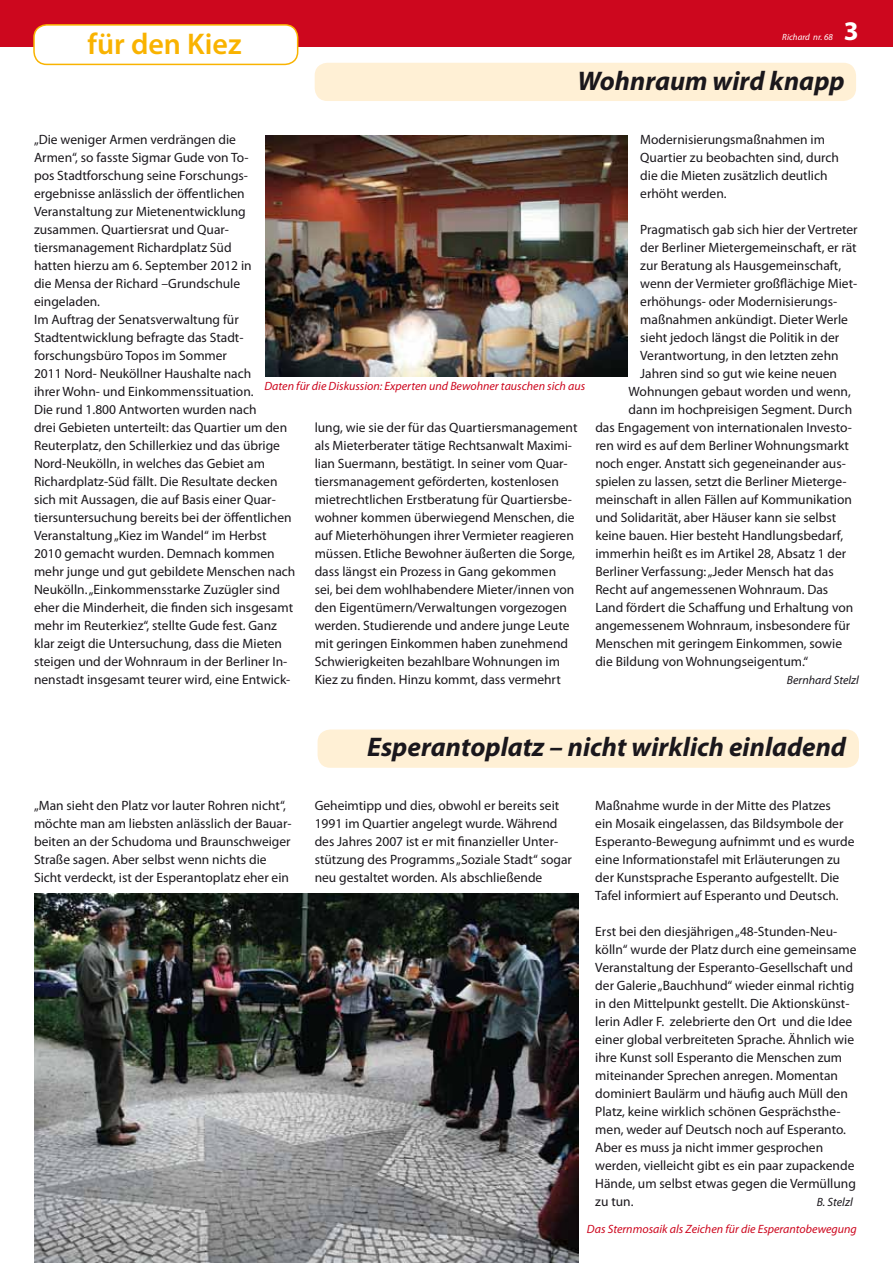
<style>
.page{position:relative;width:893px;height:1263px;background:#fff}
.page>*{position:absolute;margin:0;border:0;box-sizing:border-box;transform-origin:0 0}
.t1{font:600 30px "Myriad Pro";color:#f9b300}
.t2{font:italic 700 27px "Myriad Pro";color:#1a171c}
.t3{font:700 27px "Myriad Pro";color:#fff}
.t4{font:13.5px/18px "Myriad Pro";color:#1a171c}
.t5{font:italic 12px "Myriad Pro";color:#cd071e}
.t6{font:italic 12px "Myriad Pro";color:#1a171c}
.t7{font:italic 9px "Myriad Pro";color:#fff}
</style>
<div class="page">
<div style="left:0;top:0;width:893px;height:47px;background:#cd071e"></div>
<div style="left:34px;top:25px;width:264px;height:39px;background:#fff;border-radius:13px"></div>
<div style="left:33px;top:24px;width:265px;height:41px;border:2px solid #f9b300;border-radius:13px"></div>
<div style="left:315px;top:63px;width:541px;height:38px;background:#fff0d5;border-radius:13px"></div>
<img style="left:265px;top:135px;width:362px;height:241px">
<div style="left:318px;top:729px;width:541px;height:39px;background:#fff0d5;border-radius:13px"></div>
<img style="left:34px;top:893px;width:544px;height:370px">
<h1 class="t1" style="left:87px;top:25px;width:156px">für den Kiez</h1>
<p class="t7" style="left:782px;top:31px;width:52px">Richard nr. 68</p>
<h2 class="t3" style="left:844px;top:13px;width:16px">3</h2>
<h2 class="t2" style="left:578px;top:63px;width:269px">Wohnraum wird knapp</h2>
<p class="t4" style="left:34px;top:130px;width:263px">„Die weniger Armen verdrängen die<br>Armen“, so fasste Sigmar Gude von To-<br>pos Stadtforschung seine Forschungs&shy;ergebnisse anlässlich der öffentlichen Veranstaltung zur Mietenentwicklung zusammen. Quartiersrat und Quar&shy;tiersmanagement Richardplatz Süd<br>hatten hierzu am 6. September 2012 in<br>die Mensa der Richard –Grundschule eingeladen.<br>Im Auftrag der Senatsverwaltung für Stadtentwicklung befragte das Stadt&shy;forschungsbüro Topos im Sommer<br>2011 Nord- Neuköllner Haushalte nach<br>ihrer Wohn- und Einkommenssituation.<br>Die rund 1.800 Antworten wurden nach<br>drei Gebieten unterteilt: das Quartier um den Reuterplatz, den Schillerkiez und das übrige Nord-Neukölln, in welches das Gebiet am Richardplatz-Süd fällt. Die Resultate decken sich mit Aussagen, die auf Basis einer Quar&shy;tiersuntersuchung bereits bei der öffentlichen Veranstaltung „Kiez im Wandel“ im Herbst 2010 gemacht wurden. Demnach kommen mehr junge und gut gebildete Menschen nach Neukölln. „Einkommensstarke Zuzügler sind eher die Minderheit, die finden sich insgesamt mehr im Reuterkiez“, stellte Gude fest. Ganz klar zeigt die Untersuchung, dass die Mieten steigen und der Wohnraum in der Berliner In&shy;nenstadt insgesamt teurer wird, eine Entwick-</p>
<p class="t4" style="left:640px;top:130px;width:200px">Modernisierungsmaßnahmen im<br>Quartier zu beobachten sind, durch die die Mieten zusätzlich deutlich erhöht werden.</p>
<p class="t4" style="left:640px;top:220px;width:219px">Pragmatisch gab sich hier der Vertreter</p>
<p class="t4" style="left:640px;top:238px;width:218px">der Berliner Mietergemeinschaft, er rät</p>
<p class="t4" style="left:640px;top:256px;width:202px">zur Beratung als Hausgemeinschaft,</p>
<p class="t4" style="left:640px;top:274px;width:218px">wenn der Vermieter großflächige Miet-</p>
<p class="t4" style="left:640px;top:292px;width:199px">erhöhungs- oder Modernisierungs-</p>
<p class="t4" style="left:640px;top:310px;width:209px">maßnahmen ankündigt. Dieter Werle</p>
<p class="t4" style="left:640px;top:328px;width:201px">sieht jedoch längst die Politik in der</p>
<p class="t4" style="left:640px;top:346px;width:200px">Verantwortung, in den letzten zehn</p>
<p class="t4" style="left:640px;top:364px;width:198px">Jahren sind so gut wie keine neuen</p>
<p class="t4" style="left:629px;top:382px;width:224px">Wohnungen gebaut worden und wenn,</p>
<p class="t4" style="left:629px;top:400px;width:225px">dann im hochpreisigen Segment. Durch</p>
<p class="t4" style="left:595px;top:418px;width:258px">das Engagement von internationalen Investo-</p>
<p class="t4" style="left:595px;top:436px;width:255px">ren wird es auf dem Berliner Wohnungsmarkt</p>
<p class="t4" style="left:595px;top:454px;width:252px">noch enger. Anstatt sich gegeneinander aus-</p>
<p class="t4" style="left:595px;top:472px;width:253px">spielen zu lassen, setzt die Berliner Mieterge-</p>
<p class="t4" style="left:595px;top:490px;width:258px">meinschaft in allen Fällen auf Kommunikation</p>
<p class="t4" style="left:595px;top:508px;width:242px">und Solidarität, aber Häuser kann sie selbst</p>
<p class="t4" style="left:595px;top:526px;width:249px">keine bauen. Hier besteht Handlungsbedarf,</p>
<p class="t4" style="left:595px;top:544px;width:252px">immerhin heißt es im Artikel 28, Absatz 1 der</p>
<p class="t4" style="left:595px;top:562px;width:240px">Berliner Verfassung: „Jeder Mensch hat das</p>
<p class="t4" style="left:595px;top:580px;width:234px">Recht auf angemessenen Wohnraum. Das</p>
<p class="t4" style="left:595px;top:598px;width:259px">Land fördert die Schaffung und Erhaltung von</p>
<p class="t4" style="left:595px;top:616px;width:257px">angemessenem Wohnraum, insbesondere für</p>
<p class="t4" style="left:595px;top:634px;width:248px">Menschen mit geringem Einkommen, sowie</p>
<p class="t4" style="left:595px;top:652px;width:214px">die Bildung von Wohnungseigentum.“</p>
<p class="t6" style="left:787px;top:673px;width:74px">Bernhard Stelzl</p>
<p class="t5" style="left:264px;top:378px;width:322px">Daten für die Diskussion: Experten und Bewohner tauschen sich aus</p>
<p class="t4" style="left:315px;top:418px;width:264px">lung, wie sie der für das Quartiersmanagement als Mieterberater tätige Rechtsanwalt Maximi&shy;lian Suermann, bestätigt. In seiner vom Quar&shy;tiersmanagement geförderten, kostenlosen mietrechtlichen Erstberatung für Quartiersbe&shy;wohner kommen überwiegend Menschen, die auf Mieterhöhungen ihrer Vermieter reagieren müssen. Etliche Bewohner äußerten die Sorge, dass längst ein Prozess in Gang gekommen sei, bei dem wohlhabendere Mieter/innen von den Eigentümern/Verwaltungen vorgezogen werden. Studierende und andere junge Leute mit geringen Einkommen haben zunehmend Schwierigkeiten bezahlbare Wohnungen im Kiez zu finden. Hinzu kommt, dass vermehrt</p>
<h2 class="t2" style="left:367px;top:729px;width:480px">Esperantoplatz – nicht wirklich einladend</h2>
<p class="t4" style="left:34px;top:796px;width:259px">„Man sieht den Platz vor lauter Rohren nicht“, möchte man am liebsten anlässlich der Bauar&shy;beiten an der Schudoma und Braunschweiger Straße sagen. Aber selbst wenn nichts die Sicht verdeckt, ist der Esperantoplatz eher ein</p>
<p class="t4" style="left:315px;top:796px;width:259px">Geheimtipp und dies, obwohl er bereits seit 1991 im Quartier angelegt wurde. Während des Jahres 2007 ist er mit finanzieller Unter&shy;stützung des Programms „Soziale Stadt“ sogar neu gestaltet worden. Als abschließende</p>
<p class="t4" style="left:595px;top:796px;width:261px">Maßnahme wurde in der Mitte des Platzes<br>ein Mosaik eingelassen, das Bildsymbole der Esperanto-Bewegung aufnimmt und es wurde eine Informationstafel mit Erläuterungen zu der Kunstsprache Esperanto aufgestellt. Die Tafel informiert auf Esperanto und Deutsch.</p>
<p class="t4" style="left:595px;top:922px;width:263px">Erst bei den diesjährigen „48-Stunden-Neu&shy;kölln“ wurde der Platz durch eine gemeinsame Veranstaltung der Esperanto-Gesellschaft und der Galerie „Bauchhund“ wieder einmal richtig in den Mittelpunkt gestellt. Die Aktionskünst&shy;lerin Adler F. zelebrierte den Ort und die Idee einer global verbreiteten Sprache. Ähnlich wie ihre Kunst soll Esperanto die Menschen zum miteinander Sprechen anregen. Momentan dominiert Baulärm und häufig auch Müll den Platz, keine wirklich schönen Gesprächsthe&shy;men, weder auf Deutsch noch auf Esperanto.<br>Aber es muss ja nicht immer gesprochen werden, vielleicht gibt es ein paar zupackende Hände, um selbst etwas gegen die Vermüllung zu tun.</p>
<p class="t6" style="left:817px;top:1195px;width:37px">B. Stelzl</p>
<p class="t5" style="left:587px;top:1222px;width:271px">Das Sternmosaik als Zeichen für die Esperantobewegung</p>
</div>
